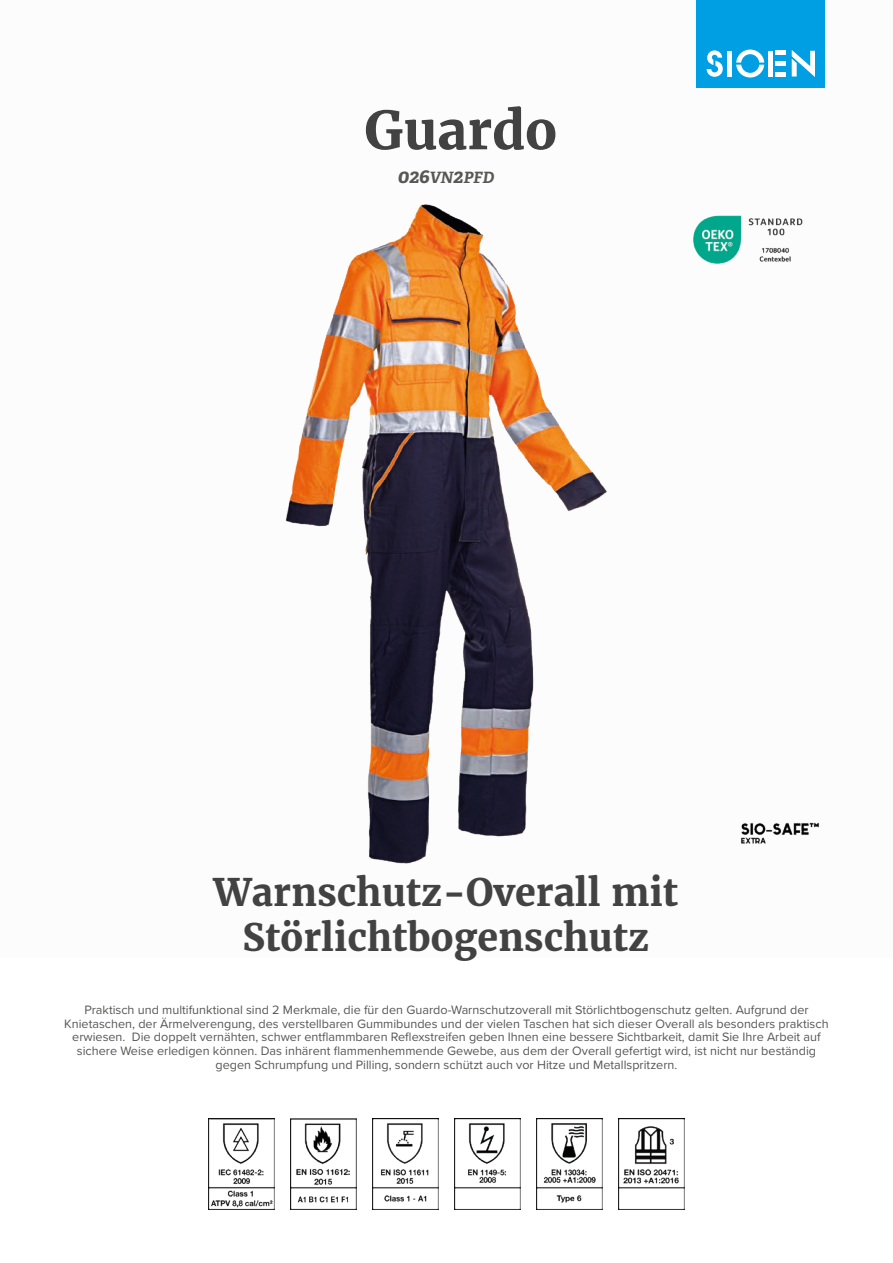
<style>
.page{position:relative;width:893px;height:1263px;background:#fff}
.page>*{position:absolute;margin:0;border:0;box-sizing:border-box;transform-origin:0 0}
.t1{font:700 52.5px "Merriweather";color:#424243}
.t2{font:700 37.5px/45px "Merriweather";color:#424243;text-align:center}
.t3{font:italic 700 15.6px "Adelle";color:#575756}
.t4{font:12.6px/13.6px "Proxima Nova";color:#575756;text-align:center}
.s1{font-size:19.5px}
</style>
<div class="page">
<div style="left:697px;top:0;width:128px;height:88px;background:#009fe3"></div>
<svg style="left:707px;top:50px;width:16px;height:27px"></svg>
<svg style="left:736px;top:50px;width:28px;height:28px"></svg>
<div style="left:727px;top:51px;width:5px;height:26px;background:#fff"></div>
<div style="left:768px;top:51px;width:5px;height:26px;background:#fff"></div>
<div style="left:775px;top:72px;width:11px;height:5px;background:#fff"></div>
<div style="left:775px;top:61px;width:11px;height:5px;background:#fff"></div>
<hr style="left:775px;top:51px;width:11px;height:4px;background:#fff">
<svg style="left:792px;top:50px;width:23px;height:27px"></svg>
<img style="left:741px;top:822px;width:79px;height:22px">
<img style="left:693px;top:215px;width:110px;height:49px">
<img style="left:208px;top:1118px;width:66px;height:92px">
<img style="left:290px;top:1118px;width:66px;height:92px">
<img style="left:372px;top:1118px;width:66px;height:92px">
<img style="left:454px;top:1118px;width:67px;height:92px">
<img style="left:536px;top:1118px;width:67px;height:92px">
<img style="left:618px;top:1118px;width:67px;height:92px">
<img style="left:285px;top:204px;width:322px;height:660px">
<h1 class="t1" style="left:364px;top:95px;width:194px">Guardo</h1>
<p class="t3" style="left:398px;top:168px;width:98px"><span class="s1">026</span>VN<span class="s1">2</span>PFD</p>
<h2 class="t2" style="left:214px;top:869px;width:466px">Warnschutz-Overall mit<br>Störlichtbogenschutz</h2>
<p class="t4" style="left:64px;top:1002px;width:766px">Praktisch und multifunktional sind 2 Merkmale, die für den Guardo-Warnschutzoverall mit Störlichtbogenschutz gelten. Aufgrund der Knietaschen, der Ärmelverengung, des verstellbaren Gummibundes und der vielen Taschen hat sich dieser Overall als besonders praktisch erwiesen. Die doppelt vernähten, schwer entflammbaren Reflexstreifen geben Ihnen eine bessere Sichtbarkeit, damit Sie Ihre Arbeit auf sichere Weise erledigen können. Das inhärent flammenhemmende Gewebe, aus dem der Overall gefertigt wird, ist nicht nur beständig gegen Schrumpfung und Pilling, sondern schützt auch vor Hitze und Metallspritzern.</p>
</div>
